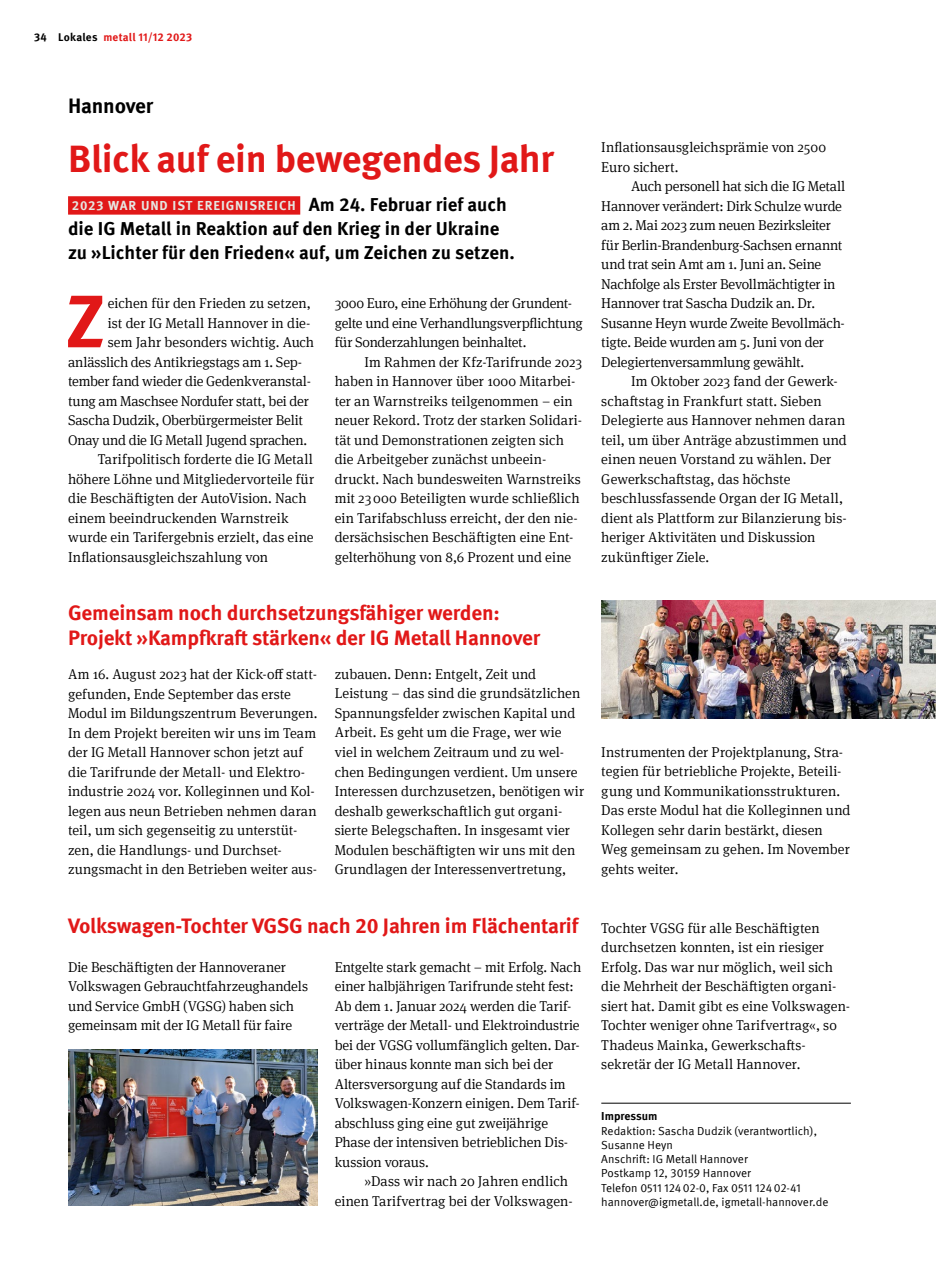
<style>
.page{position:relative;width:936px;height:1285px;background:#fff}
.page>*{position:absolute;margin:0;border:0;box-sizing:border-box;transform-origin:0 0}
.t1{font:700 74.1px "Meta IGM";color:#e11818}
.t2{font:700 38.25px "Meta IGM";letter-spacing:-.01em;color:#e11818}
.t3{font:700 21px/24px "Meta IGM";letter-spacing:-.01em;color:#e11818}
.t4{font:700 21px "Meta IGM";letter-spacing:-.01em;color:#000}
.t5{font:700 18.75px/24px "Meta IGM";color:#000}
.t6{font:300 14.25px/19.5px "Meta Serif IGM";color:#000}
.t7{font:300 14.25px/19.5px "Meta Serif IGM";letter-spacing:-.02em;color:#000}
.t8{font:700 13.2px "Meta IGM";letter-spacing:.07em;color:#e6e7e2}
.t9{font:11.7px/14.2px "Meta IGM";color:#000}
.t10{font:700 11.7px "Meta IGM";letter-spacing:-.005em;color:#000}
.t11{font:700 11.25px "Meta IGM";letter-spacing:.02em;color:#e11818}
.s1{color:#000}
.s2{font-size:18.75px;color:#000}
</style>
<div class="page">
<div style="left:68px;top:196px;width:232px;height:18px;background:#e11818"></div>
<img style="left:601px;top:601px;width:334px;height:117px">
<hr style="left:601px;top:1102px;width:249px;height:1px;background:#000">
<img style="left:68px;top:1049px;width:249px;height:156px">
<p class="t11" style="left:34px;top:28px;width:160px"><span class="s1">34 Lokales</span> metall 11/12 2023</p>
<h3 class="t4" style="left:68px;top:89px;width:87px">Hannover</h3>
<h2 class="t2" style="left:68px;top:128px;width:487px">Blick auf ein bewegendes Jahr</h2>
<p class="t8" style="left:72px;top:195px;width:436px">2023 WAR UND IST EREIGNISREICH <span class="s2">Am 24. Februar rief auch</span></p>
<h3 class="t5" style="left:68px;top:215px;width:448px">die IG Metall in Reaktion auf den Krieg in der Ukraine zu »Lichter für den Frieden« auf, um Zeichen zu setzen.</h3>
<h1 class="t1" style="left:65px;top:263px;width:41px">Z</h1>
<p class="t6" style="left:108px;top:293px;width:205px">eichen für den Frieden zu setzen,</p>
<p class="t7" style="left:334px;top:293px;width:250px">3000 Euro, eine Erhöhung der Grundent&shy;gelte und eine Verhandlungsverpflichtung für Sonderzahlungen beinhaltet.</p>
<p class="t6" style="left:334px;top:351px;width:249px;text-indent:30px">Im Rahmen der Kfz-Tarifrunde 2023 haben in Hannover über 1000 Mitarbei&shy;ter an Warnstreiks teilgenommen – ein neuer Rekord. Trotz der starken Solidari&shy;tät und Demonstrationen zeigten sich die Arbeitgeber zunächst unbeein&shy;druckt. Nach bundesweiten Warnstreiks mit 23000 Beteiligten wurde schließlich ein Tarifabschluss erreicht, der den nie&shy;dersächsischen Beschäftigten eine Ent&shy;gelterhöhung von 8,6 Prozent und eine</p>
<p class="t6" style="left:108px;top:312px;width:204px">ist der IG Metall Hannover in die-</p>
<p class="t6" style="left:108px;top:332px;width:208px">sem Jahr besonders wichtig. Auch</p>
<p class="t6" style="left:68px;top:351px;width:236px">anlässlich des Antikriegstags am 1. Sep-</p>
<p class="t6" style="left:68px;top:371px;width:244px">tember fand wieder die Gedenkveranstal-</p>
<p class="t6" style="left:68px;top:390px;width:242px">tung am Maschsee Nordufer statt, bei der</p>
<p class="t7" style="left:68px;top:410px;width:236px">Sascha Dudzik, Oberbürgermeister Belit</p>
<p class="t7" style="left:68px;top:429px;width:241px">Onay und die IG Metall Jugend sprachen.</p>
<p class="t6" style="left:98px;top:449px;width:217px">Tarifpolitisch forderte die IG Metall</p>
<p class="t6" style="left:68px;top:468px;width:248px">höhere Löhne und Mitgliedervorteile für</p>
<p class="t6" style="left:68px;top:488px;width:240px">die Beschäftigten der AutoVision. Nach</p>
<p class="t6" style="left:68px;top:507px;width:222px">einem beeindruckenden Warnstreik</p>
<p class="t6" style="left:68px;top:527px;width:247px">wurde ein Tarifergebnis erzielt, das eine</p>
<p class="t6" style="left:68px;top:546px;width:201px">Inflationsausgleichszahlung von</p>
<h3 class="t3" style="left:68px;top:599px;width:473px">Gemeinsam noch durchsetzungsfähiger werden:<br>Projekt »Kampfkraft stärken« der IG Metall Hannover</h3>
<p class="t6" style="left:68px;top:663px;width:251px">Am 16. August 2023 hat der Kick-off statt&shy;gefunden, Ende September das erste Modul im Bildungszentrum Beverungen.<br>In dem Projekt bereiten wir uns im Team der IG Metall Hannover schon jetzt auf die Tarifrunde der Metall- und Elektro&shy;industrie 2024 vor. Kolleginnen und Kol&shy;legen aus neun Betrieben nehmen daran teil, um sich gegenseitig zu unterstüt&shy;zen, die Handlungs- und Durchset&shy;zungsmacht in den Betrieben weiter aus-</p>
<p class="t6" style="left:334px;top:663px;width:251px">zubauen. Denn: Entgelt, Zeit und Leistung – das sind die grundsätzlichen Spannungsfelder zwischen Kapital und Arbeit. Es geht um die Frage, wer wie viel in welchem Zeitraum und zu wel&shy;chen Bedingungen verdient. Um unsere Interessen durchzusetzen, benötigen wir deshalb gewerkschaftlich gut organi&shy;sierte Belegschaften. In insgesamt vier Modulen beschäftigten wir uns mit den Grundlagen der Interessenvertretung,</p>
<h3 class="t3" style="left:68px;top:911px;width:511px">Volkswagen-Tochter VGSG nach 20 Jahren im Flächentarif</h3>
<p class="t6" style="left:68px;top:956px;width:241px">Die Beschäftigten der Hannoveraner Volkswagen Gebrauchtfahrzeughandels und Service GmbH (VGSG) haben sich gemeinsam mit der IG Metall für faire</p>
<p class="t6" style="left:334px;top:956px;width:248px">Entgelte stark gemacht – mit Erfolg. Nach einer halbjährigen Tarifrunde steht fest:<br>Ab dem 1. Januar 2024 werden die Tarif&shy;verträge der Metall- und Elektroindustrie bei der VGSG vollumfänglich gelten. Dar&shy;über hinaus konnte man sich bei der Altersversorgung auf die Standards im Volkswagen-Konzern einigen. Dem Tarif&shy;abschluss ging eine gut zweijährige Phase der intensiven betrieblichen Dis&shy;kussion voraus.</p>
<p class="t6" style="left:334px;top:1170px;width:239px;text-indent:30px">»Dass wir nach 20 Jahren endlich einen Tarifvertrag bei der Volkswagen-</p>
<p class="t6" style="left:601px;top:137px;width:226px">Inflationsausgleichsprämie von 2500<br>Euro sichert.</p>
<p class="t7" style="left:601px;top:176px;width:245px;text-indent:30px">Auch personell hat sich die IG Metall Hannover verändert: Dirk Schulze wurde am 2. Mai 2023 zum neuen Bezirksleiter für Berlin-Brandenburg-Sachsen ernannt und trat sein Amt am 1. Juni an. Seine Nachfolge als Erster Bevollmächtigter in Hannover trat Sascha Dudzik an. Dr.<br>Susanne Heyn wurde Zweite Bevollmäch&shy;tigte. Beide wurden am 5. Juni von der Delegiertenversammlung gewählt.</p>
<p class="t6" style="left:601px;top:370px;width:247px;text-indent:30px">Im Oktober 2023 fand der Gewerk&shy;schaftstag in Frankfurt statt. Sieben Delegierte aus Hannover nehmen daran teil, um über Anträge abzustimmen und einen neuen Vorstand zu wählen. Der Gewerkschaftstag, das höchste beschlussfassende Organ der IG Metall, dient als Plattform zur Bilanzierung bis&shy;heriger Aktivitäten und Diskussion zukünftiger Ziele.</p>
<p class="t6" style="left:601px;top:741px;width:251px">Instrumenten der Projektplanung, Stra&shy;tegien für betriebliche Projekte, Beteili&shy;gung und Kommunikationsstrukturen.<br>Das erste Modul hat die Kolleginnen und Kollegen sehr darin bestärkt, diesen Weg gemeinsam zu gehen. Im November gehts weiter.</p>
<p class="t6" style="left:601px;top:917px;width:250px">Tochter VGSG für alle Beschäftigten durchsetzen konnten, ist ein riesiger Erfolg. Das war nur möglich, weil sich die Mehrheit der Beschäftigten organi&shy;siert hat. Damit gibt es eine Volkswagen-Tochter weniger ohne Tarifvertrag«, so Thadeus Mainka, Gewerkschafts&shy;sekretär der IG Metall Hannover.</p>
<p class="t10" style="left:601px;top:1106px;width:58px">Impressum</p>
<p class="t9" style="left:601px;top:1122px;width:229px">Redaktion: Sascha Dudzik (verantwortlich), Susanne Heyn<br>Anschrift: IG Metall Hannover<br>Postkamp 12, 30159 Hannover<br>Telefon 0511 12402-0, Fax 0511 12402-41 hannover@igmetall.de, igmetall-hannover.de</p>
</div>
